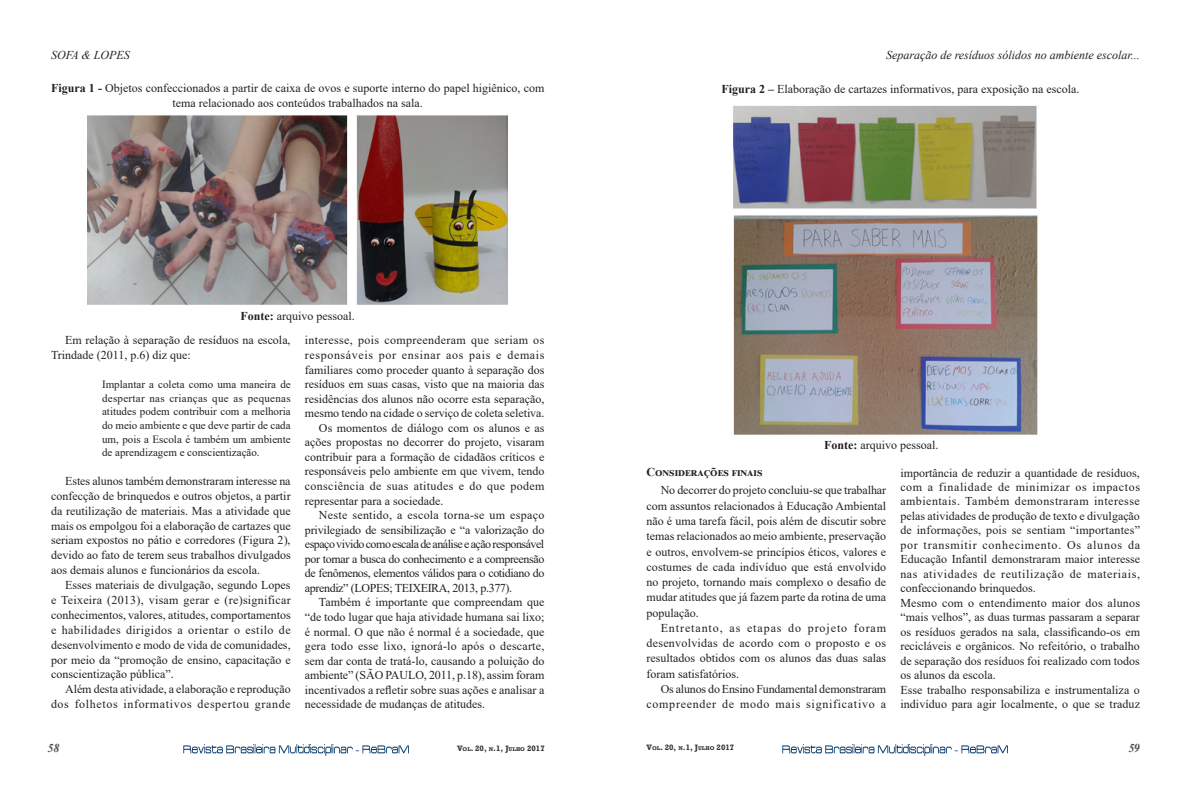
<style>
.page{position:relative;width:1191px;height:794px;background:#fff}
.page>*{position:absolute;margin:0;border:0;box-sizing:border-box;transform-origin:0 0}
.Corpo_do_texto{font:12px/14.5px "Times New Roman";color:#231f20;text-align:justify}
.Parágrafo{font:12px/14.5px "Times New Roman";letter-spacing:.005em;color:#231f20;text-align:justify}
.Corpo_do_texto-2{font:12px/14.9px "Times New Roman";letter-spacing:.025em;color:#231f20;text-align:right}
.t1{font:italic 12px "Times New Roman";color:#231f20}
.Parágrafo-2{font:700 12px "Times New Roman";letter-spacing:.025em;color:#231f20}
.t2{font:italic 700 12px "Times New Roman";color:#4f4f50}
.Corpo_do_texto-3{font:11px/13.7px "Times New Roman";color:#231f20;text-align:justify}
.t3{font:700 8px "Rockwell";color:#333}
.s1{font-weight:700}
.s2{font-size:5.6px}
</style>
<div class="page">
<img style="left:183px;top:744px;width:226px;height:11px">
<img style="left:782px;top:744px;width:225px;height:11px">
<img style="left:733px;top:105px;width:305px;height:330px">
<img style="left:87px;top:115px;width:421px;height:190px">
<p class="t1" style="left:51px;top:47px;width:80px">SOFA &amp; LOPES</p>
<p class="t1" style="left:886px;top:47px;width:255px">Separação de resíduos sólidos no ambiente escolar...</p>
<p class="Corpo_do_texto" style="left:51px;top:81px;width:495px;text-align:center"><span class="s1">Figura 1 -</span> Objetos confeccionados a partir de caixa de ovos e suporte interno do papel higiênico, com tema relacionado aos conteúdos trabalhados na sala.</p>
<p class="Parágrafo" style="left:240px;top:309px;width:116px"><span class="s1">Fonte:</span> arquivo pessoal.</p>
<p class="Corpo_do_texto" style="left:51px;top:332px;width:241px;line-height:14.9px;text-indent:14px">Em relação à separação de resíduos na escola,<br>Trindade (2011, p.6) diz que:</p>
<p class="Corpo_do_texto-3" style="left:102px;top:377px;width:190px">Implantar a coleta como uma maneira de despertar nas crianças que as pequenas atitudes podem contribuir com a melhoria do meio ambiente e que deve partir de cada um, pois a Escola é também um ambiente de aprendizagem e conscientização.</p>
<p class="Corpo_do_texto" style="left:51px;top:473px;width:241px;line-height:14.9px;text-indent:14px">Estes alunos também demonstraram interesse na confecção de brinquedos e outros objetos, a partir da reutilização de materiais. Mas a atividade que mais os empolgou foi a elaboração de cartazes que seriam expostos no pátio e corredores (Figura 2), devido ao fato de terem seus trabalhos divulgados aos demais alunos e funcionários da escola.</p>
<p class="Corpo_do_texto" style="left:51px;top:577px;width:241px;line-height:14.9px;text-indent:14px">Esses materiais de divulgação, segundo Lopes e Teixeira (2013), visam gerar e (re)significar conhecimentos, valores, atitudes, comportamentos e habilidades dirigidos a orientar o estilo de desenvolvimento e modo de vida de comunidades, por meio da “promoção de ensino, capacitação e conscientização pública”.</p>
<p class="Corpo_do_texto-2" style="left:51px;top:681px;width:241px">Além desta atividade, a elaboração e reprodução dos folhetos informativos despertou grande</p>
<p class="Corpo_do_texto" style="left:305px;top:333px;width:241px">interesse, pois compreenderam que seriam os responsáveis por ensinar aos pais e demais familiares como proceder quanto à separação dos resíduos em suas casas, visto que na maioria das residências dos alunos não ocorre esta separação, mesmo tendo na cidade o serviço de coleta seletiva.</p>
<p class="Corpo_do_texto" style="left:305px;top:420px;width:241px;text-indent:14px">Os momentos de diálogo com os alunos e as ações propostas no decorrer do projeto, visaram contribuir para a formação de cidadãos críticos e responsáveis pelo ambiente em que vivem, tendo consciência de suas atitudes e do que podem representar para a sociedade.</p>
<p class="Corpo_do_texto" style="left:305px;top:507px;width:241px;text-indent:14px">Neste sentido, a escola torna-se um espaço privilegiado de sensibilização e “a valorização do espaço vivido como escala de análise e ação responsável por tornar a busca do conhecimento e a compreensão de fenômenos, elementos válidos para o cotidiano do aprendiz” (LOPES; TEIXEIRA, 2013, p.377).</p>
<p class="Corpo_do_texto" style="left:305px;top:595px;width:241px;text-indent:14px">Também é importante que compreendam que “de todo lugar que haja atividade humana sai lixo; é normal. O que não é normal é a sociedade, que gera todo esse lixo, ignorá-lo após o descarte, sem dar conta de tratá-lo, causando a poluição do ambiente” (SÃO PAULO, 2011, p.18), assim foram incentivados a refletir sobre suas ações e analisar a necessidade de mudanças de atitudes.</p>
<p class="Corpo_do_texto" style="left:721px;top:82px;width:359px"><span class="s1">Figura 2 –</span> Elaboração de cartazes informativos, para exposição na escola.</p>
<p class="Corpo_do_texto" style="left:824px;top:438px;width:116px"><span class="s1">Fonte:</span> arquivo pessoal.</p>
<p class="Parágrafo-2" style="left:646px;top:463px;width:117px">Considerações finais</p>
<p class="Corpo_do_texto" style="left:646px;top:482px;width:241px;line-height:15.3px;text-indent:14px">No decorrer do projeto concluiu-se que trabalhar com assuntos relacionados à Educação Ambiental não é uma tarefa fácil, pois além de discutir sobre temas relacionados ao meio ambiente, preservação e outros, envolvem-se princípios éticos, valores e costumes de cada indivíduo que está envolvido no projeto, tornando mais complexo o desafio de mudar atitudes que já fazem parte da rotina de uma população.</p>
<p class="Corpo_do_texto" style="left:646px;top:620px;width:241px;line-height:15.3px;text-indent:14px">Entretanto, as etapas do projeto foram desenvolvidas de acordo com o proposto e os resultados obtidos com os alunos das duas salas foram satisfatórios.</p>
<p class="Corpo_do_texto" style="left:646px;top:681px;width:241px;line-height:15.3px;text-align:right">Os alunos do Ensino Fundamental demonstraram compreender de modo mais significativo a</p>
<p class="Corpo_do_texto" style="left:900px;top:465px;width:241px">importância de reduzir a quantidade de resíduos, com a finalidade de minimizar os impactos ambientais. Também demonstraram interesse pelas atividades de produção de texto e divulgação de informações, pois se sentiam “importantes” por transmitir conhecimento. Os alunos da Educação Infantil demonstraram maior interesse nas atividades de reutilização de materiais, confeccionando brinquedos.</p>
<p class="Parágrafo" style="left:900px;top:595px;width:241px">Mesmo com o entendimento maior dos alunos “mais velhos”, as duas turmas passaram a separar os resíduos gerados na sala, classificando-os em recicláveis e orgânicos. No refeitório, o trabalho de separação dos resíduos foi realizado com todos os alunos da escola.</p>
<p class="Parágrafo" style="left:900px;top:682px;width:241px">Esse trabalho responsabiliza e instrumentaliza o indivíduo para agir localmente, o que se traduz</p>
<p class="t2" style="left:48px;top:739px;width:13px">58</p>
<p class="t2" style="left:1128px;top:740px;width:13px">59</p>
<p class="t3" style="left:457px;top:743px;width:89px">V<span class="s2">OL</span>. 20, <span class="s2">N</span>.1, J<span class="s2">ULHO</span> 2017</p>
<p class="t3" style="left:646px;top:742px;width:89px">V<span class="s2">OL</span>. 20, <span class="s2">N</span>.1, J<span class="s2">ULHO</span> 2017</p>
</div>
